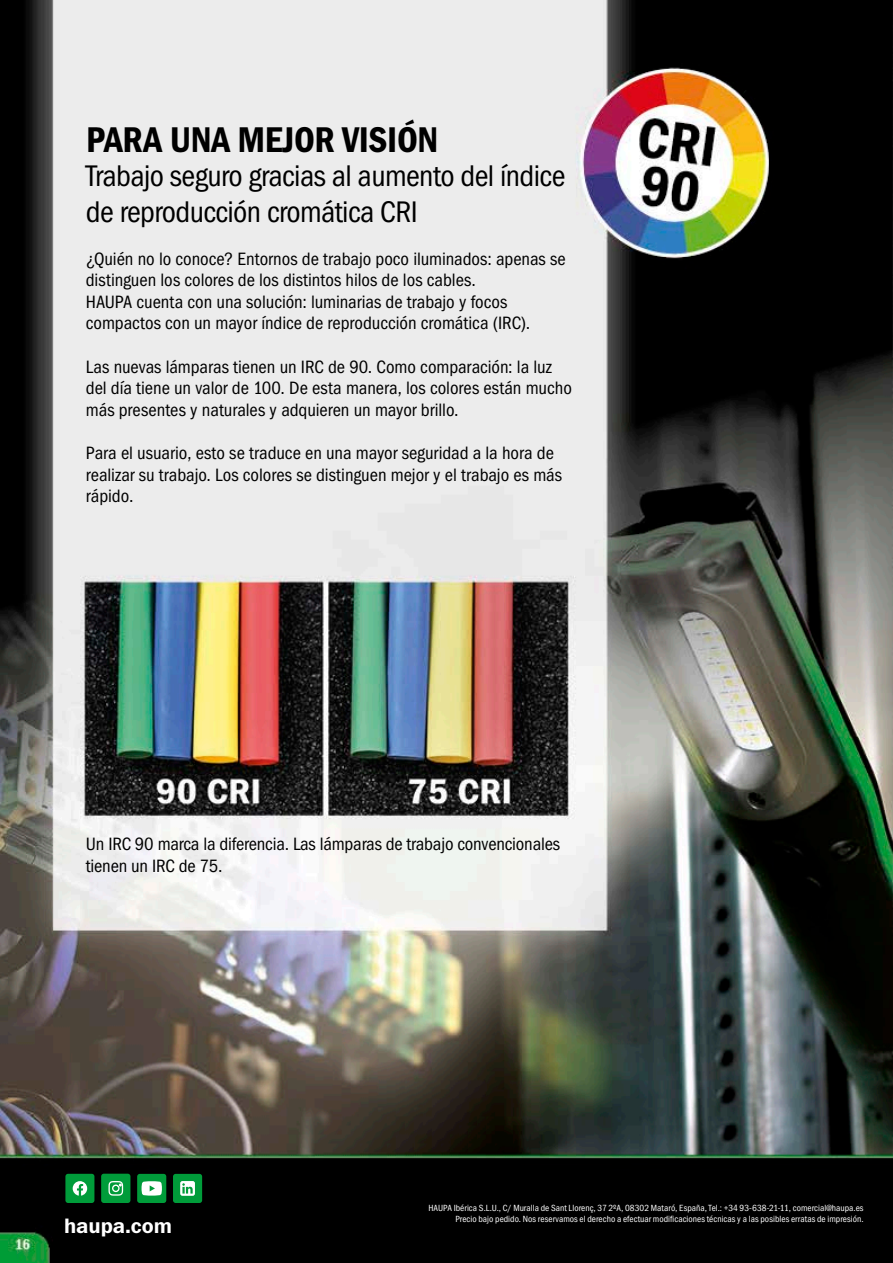
<style>
.page{position:relative;width:893px;height:1263px;background:#fff}
.page>*{position:absolute;margin:0;border:0;box-sizing:border-box;transform-origin:0 0}
.t1{font:36px "Franklin Gothic Demi Cond ITC";letter-spacing:-.01em;color:#000}
.t2{font:30px/36px "Franklin Gothic Book Cond ITC";letter-spacing:-.02em;color:#000}
.t3{font:21px "Franklin Gothic Demi ITC";color:#fff}
.t4{font:18px/21.6px "Franklin Gothic Book Cond ITC";letter-spacing:-.005em;color:#000}
.t5{font:9px/10.8px "Franklin Gothic Book Cond ITC";letter-spacing:.005em;color:#fff;text-align:right}
.s1{font-family:"Franklin Gothic Book ITC"}
</style>
<div class="page">
<img style="left:0;top:0;width:893px;height:1263px">
<div style="left:65px;top:1174px;width:29px;height:29px;background:#009c3a;border-radius:3px"></div>
<svg style="left:73px;top:1181px;width:14px;height:14px"></svg>
<div style="left:101px;top:1174px;width:29px;height:29px;background:#009c3a;border-radius:3px"></div>
<svg style="left:108px;top:1181px;width:15px;height:15px"></svg>
<div style="left:137px;top:1174px;width:29px;height:29px;background:#009c3a;border-radius:3px"></div>
<svg style="left:142px;top:1181px;width:20px;height:14px"></svg>
<div style="left:173px;top:1174px;width:29px;height:29px;background:#009c3a;border-radius:3px"></div>
<svg style="left:180px;top:1181px;width:15px;height:15px"></svg>
<h1 class="t1" style="left:86px;top:119px;width:354px">PARA UNA MEJOR VISIÓN</h1>
<h2 class="t2" style="left:86px;top:158px;width:481px">Trabajo seguro gracias al aumento del índice de reproducción cromática CRI</h2>
<p class="t4" style="left:86px;top:248px;width:481px">¿Quién no lo conoce? Entornos de trabajo poco iluminados: apenas se distinguen los colores de los distintos hilos de los cables.<br>HAUPA cuenta con una solución: luminarias de trabajo y focos compactos con un mayor índice de reproducción cromática (IRC).</p>
<p class="t4" style="left:86px;top:356px;width:487px">Las nuevas lámparas tienen un IRC de 90. Como comparación: la luz del día tiene un valor de 100. De esta manera, los colores están mucho más presentes y naturales y adquieren un mayor brillo.</p>
<p class="t4" style="left:86px;top:442px;width:478px">Para el usuario, esto se traduce en una mayor seguridad a la hora de realizar su trabajo. Los colores se distinguen mejor y el trabajo es más rápido.</p>
<p class="t4" style="left:86px;top:833px;width:476px">Un IRC 90 marca la diferencia. Las lámparas de trabajo convencionales tienen un IRC de 75.</p>
<p class="t3" style="left:64px;top:1213px;width:110px">haupa.com</p>
<p class="t5" style="left:428px;top:1202px;width:437px">HAUPA Ibérica S.L.U., C/ Muralla de Sant Llorenç, 37 2<span class="s1">º</span>A, 08302 Mataró, España, Tel.: +34 93-638-21-11, comercial@haupa.es<br>Precio bajo pedido. Nos reservamos el derecho a efectuar modificaciones técnicas y a las posibles erratas de impresión.</p>
</div>
